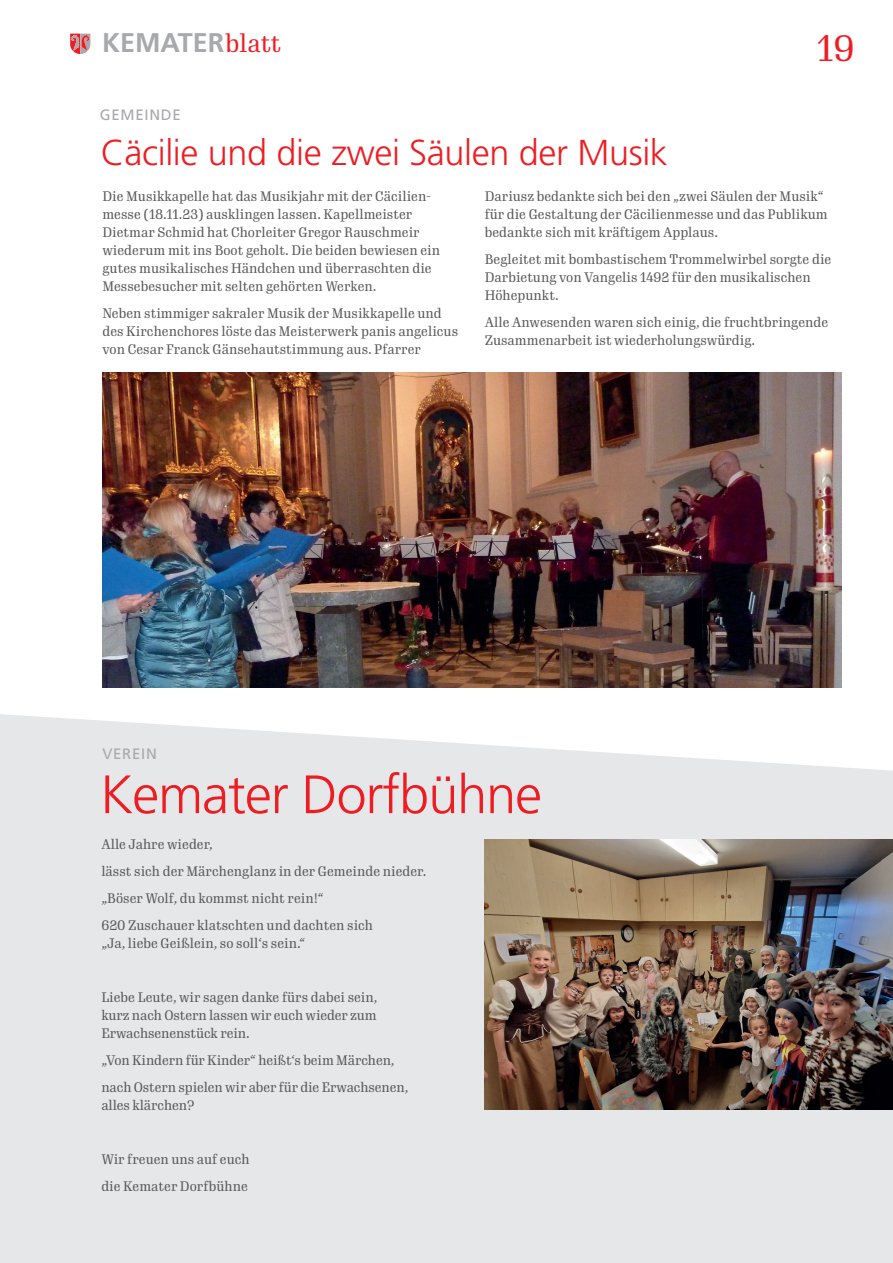
<style>
.page{position:relative;width:893px;height:1263px;background:#fff}
.page>*{position:absolute;margin:0;border:0;box-sizing:border-box;transform-origin:0 0}
.t1{font:300 54px "Frutiger LT Std";letter-spacing:-.02em;color:#ee1d23}
.t2{font:300 36px "Frutiger LT Std";letter-spacing:-.01em;color:#ee1d23}
.t3{font:36px "Gimlet Text Condensed";color:#ee1d23}
.t4{font:700 27px "Frutiger LT Std";color:#a8a9ad}
.t5{font:15px "Frutiger LT Std";letter-spacing:.05em;color:#a8a9ad}
.t6{font:13.5px/18px "Gimlet Text Condensed";color:#57585a}
.s1{font-family:"Gimlet Text Condensed";font-weight:400;font-size:24.75px;color:#ee1d23}
</style>
<div class="page">
<svg style="left:70px;top:34px;width:20px;height:20px"></svg>
<div style="left:0;top:714px;width:893px;height:549px;background:#e6e7e9"></div>
<img style="left:485px;top:840px;width:408px;height:270px">
<img style="left:102px;top:372px;width:740px;height:315px">
<h3 class="t4" style="left:102px;top:27px;width:181px">KEMATER<span class="s1">blatt</span></h3>
<h2 class="t3" style="left:817px;top:23px;width:39px">19</h2>
<p class="t5" style="left:100px;top:106px;width:83px">GEMEINDE</p>
<h2 class="t2" style="left:101px;top:132px;width:569px">Cäcilie und die zwei Säulen der Musik</h2>
<p class="t6" style="left:102px;top:186px;width:339px">Die Musikkapelle hat das Musikjahr mit der Cäcilien&shy;messe (18.11.23) ausklingen lassen. Kapellmeister Dietmar Schmid hat Chorleiter Gregor Rauschmeir wiederum mit ins Boot geholt. Die beiden bewiesen ein gutes musikalisches Händchen und überraschten die Messebesucher mit selten gehörten Werken.</p>
<p class="t6" style="left:102px;top:303px;width:357px">Neben stimmiger sakraler Musik der Musikkapelle und des Kirchenchores löste das Meisterwerk panis angelicus von Cesar Franck Gänsehautstimmung aus. Pfarrer</p>
<p class="t6" style="left:485px;top:186px;width:344px">Dariusz bedankte sich bei den „zwei Säulen der Musik“ für die Gestaltung der Cäcilienmesse und das Publikum bedankte sich mit kräftigem Applaus.</p>
<p class="t6" style="left:485px;top:249px;width:348px">Begleitet mit bombastischem Trommelwirbel sorgte die<br>Darbietung von Vangelis 1492 für den musikalischen<br>Höhepunkt.</p>
<p class="t6" style="left:485px;top:312px;width:345px">Alle Anwesenden waren sich einig, die fruchtbringende<br>Zusammenarbeit ist wiederholungswürdig.</p>
<p class="t5" style="left:102px;top:745px;width:56px">VEREIN</p>
<h1 class="t1" style="left:100px;top:764px;width:443px">Kemater Dorfbühne</h1>
<p class="t6" style="left:101px;top:830px;width:327px;line-height:27px">Alle Jahre wieder,<br>lässt sich der Märchenglanz in der Gemeinde nieder. „Böser Wolf, du kommst nicht rein!“<br>620 Zuschauer klatschten und dachten sich</p>
<p class="t6" style="left:101px;top:933px;width:206px">„Ja, liebe Geißlein, so soll‘s sein.“</p>
<p class="t6" style="left:101px;top:987px;width:278px;text-align:justify">Liebe Leute, wir sagen danke fürs dabei sein, kurz nach Ostern lassen wir euch wieder zum Erwachsenenstück rein.</p>
<p class="t6" style="left:101px;top:1046px;width:308px;line-height:27px">„Von Kindern für Kinder“ heißt‘s beim Märchen, nach Ostern spielen wir aber für die Erwachsenen,</p>
<p class="t6" style="left:101px;top:1095px;width:94px">alles klärchen?</p>
<p class="t6" style="left:101px;top:1145px;width:150px;line-height:27px">Wir freuen uns auf euch die Kemater Dorfbühne</p>
</div>
